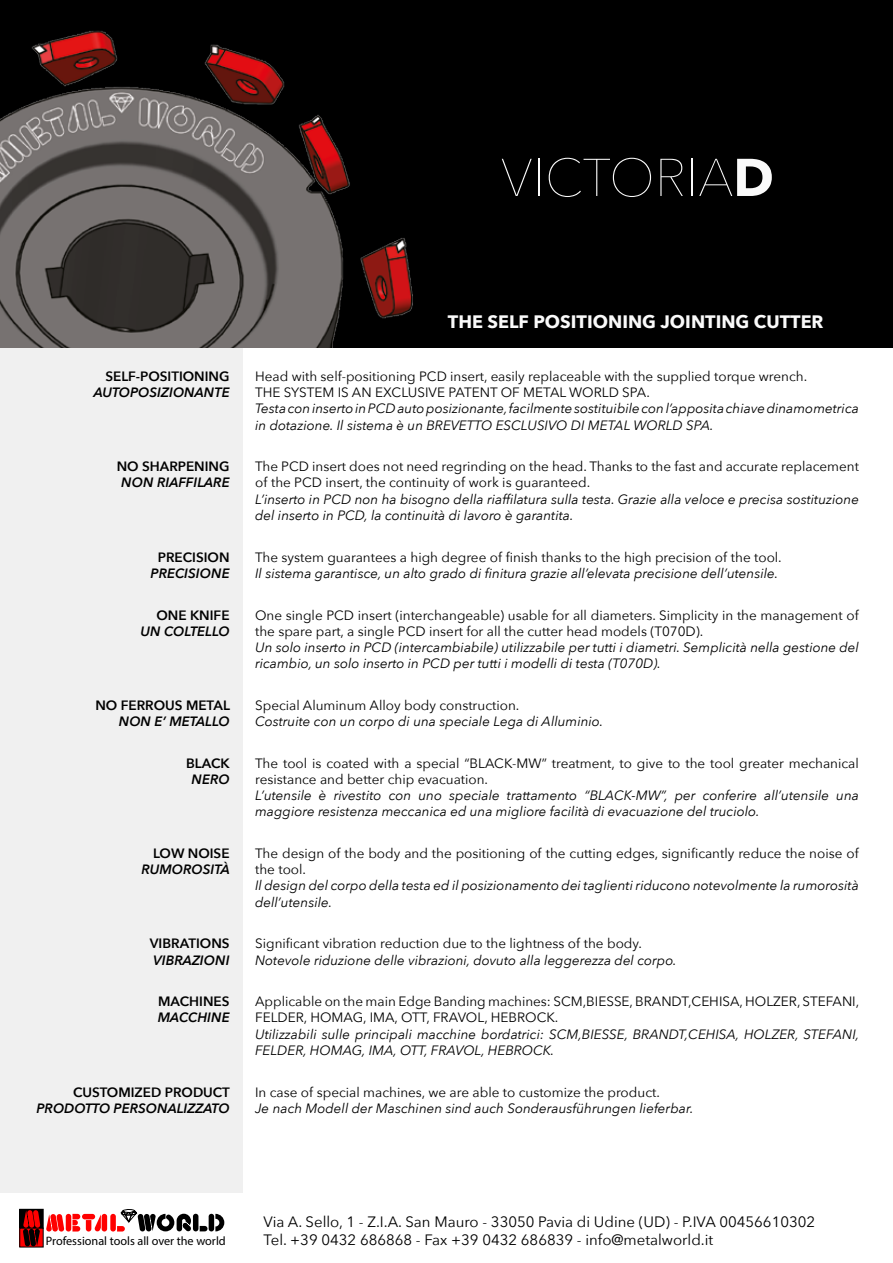
<style>
.page{position:relative;width:893px;height:1263px;background:#fff}
.page>*{position:absolute;margin:0;border:0;box-sizing:border-box;transform-origin:0 0}
.t1{font:200 52.5px "Avenir Next";color:#fafafa}
.t2{font:700 18px "Avenir Next";color:#fafafa}
.t3{font:15px/18px "Avenir Next";color:#000}
.t4{font:italic 13.5px/16.2px "Avenir Next";color:#000}
.t5{font:13.5px/16.2px "Avenir Next";color:#000}
.t6{font:italic 600 13.5px "Avenir Next";color:#000}
.t7{font:600 13.5px "Avenir Next";color:#000}
.t8{font:12.3px "Myriad Pro";color:#000}
.s1{font-weight:700}
</style>
<div class="page">
<div style="left:0;top:348px;width:242px;height:845px;background:#f0f0f0"></div>
<div style="left:0;top:0;width:893px;height:348px;background:#000"></div>
<img style="left:0;top:30px;width:413px;height:318px">
<div style="left:20px;top:1209px;width:23px;height:19px;background:#000"></div>
<div style="left:20px;top:1228px;width:23px;height:19px;background:#f00"></div>
<svg style="left:23px;top:1210px;width:17px;height:36px"></svg>
<svg style="left:46px;top:1209px;width:178px;height:23px"></svg>
<h1 class="t1" style="left:501px;top:133px;width:275px">VICTORIA<span class="s1">D</span></h1>
<h2 class="t2" style="left:448px;top:306px;width:377px">THE SELF POSITIONING JOINTING CUTTER</h2>
<p class="t7" style="left:105px;top:365px;width:126px">SELF-POSITIONING</p>
<p class="t6" style="left:94px;top:381px;width:137px">AUTOPOSIZIONANTE</p>
<p class="t5" style="left:255px;top:368px;width:554px">Head with self-positioning PCD insert, easily replaceable with the supplied torque wrench.<br>THE SYSTEM IS AN EXCLUSIVE PATENT OF METAL WORLD SPA.</p>
<p class="t4" style="left:255px;top:400px;width:605px">Testa con inserto in PCD auto posizionante, facilmente sostituibile con l’apposita chiave dinamometrica in dotazione. Il sistema è un BREVETTO ESCLUSIVO DI METAL WORLD SPA.</p>
<p class="t7" style="left:117px;top:455px;width:114px">NO SHARPENING</p>
<p class="t6" style="left:121px;top:471px;width:110px">NON RIAFFILARE</p>
<p class="t5" style="left:255px;top:458px;width:605px">The PCD insert does not need regrinding on the head. Thanks to the fast and accurate replacement of the PCD insert, the continuity of work is guaranteed.</p>
<p class="t4" style="left:255px;top:490px;width:605px">L’inserto in PCD non ha bisogno della riaffilatura sulla testa. Grazie alla veloce e precisa sostituzione del inserto in PCD, la continuità di lavoro è garantita.</p>
<p class="t7" style="left:158px;top:545px;width:73px">PRECISION</p>
<p class="t6" style="left:151px;top:561px;width:81px">PRECISIONE</p>
<p class="t5" style="left:255px;top:548px;width:528px">The system guarantees a high degree of finish thanks to the high precision of the tool.</p>
<p class="t4" style="left:255px;top:564px;width:525px">Il sistema garantisce, un alto grado di finitura grazie all’elevata precisione dell’utensile.</p>
<p class="t7" style="left:156px;top:603px;width:75px">ONE KNIFE</p>
<p class="t6" style="left:141px;top:619px;width:90px">UN COLTELLO</p>
<p class="t5" style="left:255px;top:606px;width:605px">One single PCD insert (interchangeable) usable for all diameters. Simplicity in the management of the spare part, a single PCD insert for all the cutter head models (T070D).</p>
<p class="t4" style="left:255px;top:638px;width:605px">Un solo inserto in PCD (intercambiabile) utilizzabile per tutti i diametri. Semplicità nella gestione del ricambio, un solo inserto in PCD per tutti i modelli di testa (T070D).</p>
<p class="t7" style="left:95px;top:693px;width:136px">NO FERROUS METAL</p>
<p class="t6" style="left:119px;top:710px;width:112px">NON E’ METALLO</p>
<p class="t5" style="left:255px;top:696px;width:266px">Special Aluminum Alloy body construction.</p>
<p class="t4" style="left:255px;top:713px;width:350px">Costruite con un corpo di una speciale Lega di Alluminio.</p>
<p class="t7" style="left:186px;top:751px;width:45px">BLACK</p>
<p class="t6" style="left:191px;top:768px;width:40px">NERO</p>
<p class="t5" style="left:255px;top:754px;width:605px">The tool is coated with a special “BLACK-MW” treatment, to give to the tool greater mechanical resistance and better chip evacuation.</p>
<p class="t4" style="left:255px;top:787px;width:605px">L’utensile è rivestito con uno speciale trattamento “BLACK-MW”, per conferire all’utensile una maggiore resistenza meccanica ed una migliore facilità di evacuazione del truciolo.</p>
<p class="t7" style="left:153px;top:842px;width:78px">LOW NOISE</p>
<p class="t6" style="left:141px;top:858px;width:90px">RUMOROSITÀ</p>
<p class="t5" style="left:255px;top:845px;width:605px">The design of the body and the positioning of the cutting edges, significantly reduce the noise of the tool.</p>
<p class="t4" style="left:255px;top:877px;width:605px">Il design del corpo della testa ed il posizionamento dei taglienti riducono notevolmente la rumorosità dell’utensile.</p>
<p class="t7" style="left:150px;top:932px;width:81px">VIBRATIONS</p>
<p class="t6" style="left:153px;top:948px;width:78px">VIBRAZIONI</p>
<p class="t5" style="left:255px;top:935px;width:388px">Significant vibration reduction due to the lightness of the body.</p>
<p class="t4" style="left:255px;top:951px;width:423px">Notevole riduzione delle vibrazioni, dovuto alla leggerezza del corpo.</p>
<p class="t7" style="left:158px;top:990px;width:73px">MACHINES</p>
<p class="t6" style="left:158px;top:1006px;width:73px">MACCHINE</p>
<p class="t5" style="left:255px;top:993px;width:606px">Applicable on the main Edge Banding machines: SCM,BIESSE, BRANDT,CEHISA, HOLZER, STEFANI,<br>FELDER, HOMAG, IMA, OTT, FRAVOL, HEBROCK.</p>
<p class="t4" style="left:255px;top:1025px;width:606px">Utilizzabili sulle principali macchine bordatrici: SCM,BIESSE, BRANDT,CEHISA, HOLZER, STEFANI,<br>FELDER, HOMAG, IMA, OTT, FRAVOL, HEBROCK.</p>
<p class="t7" style="left:73px;top:1080px;width:158px">CUSTOMIZED PRODUCT</p>
<p class="t6" style="left:36px;top:1096px;width:195px">PRODOTTO PERSONALIZZATO</p>
<p class="t5" style="left:255px;top:1083px;width:406px">In case of special machines, we are able to customize the product.</p>
<p class="t4" style="left:255px;top:1099px;width:440px">Je nach Modell der Maschinen sind auch Sonderausführungen lieferbar.</p>
<p class="t8" style="left:46px;top:1233px;width:181px">Professional tools all over the world</p>
<p class="t3" style="left:264px;top:1212px;width:553px">Via A. Sello, 1 - Z.I.A. San Mauro - 33050 Pavia di Udine (UD) - P.IVA 00456610302<br>Tel. +39 0432 686868 - Fax +39 0432 686839 - info@metalworld.it</p>
</div>
